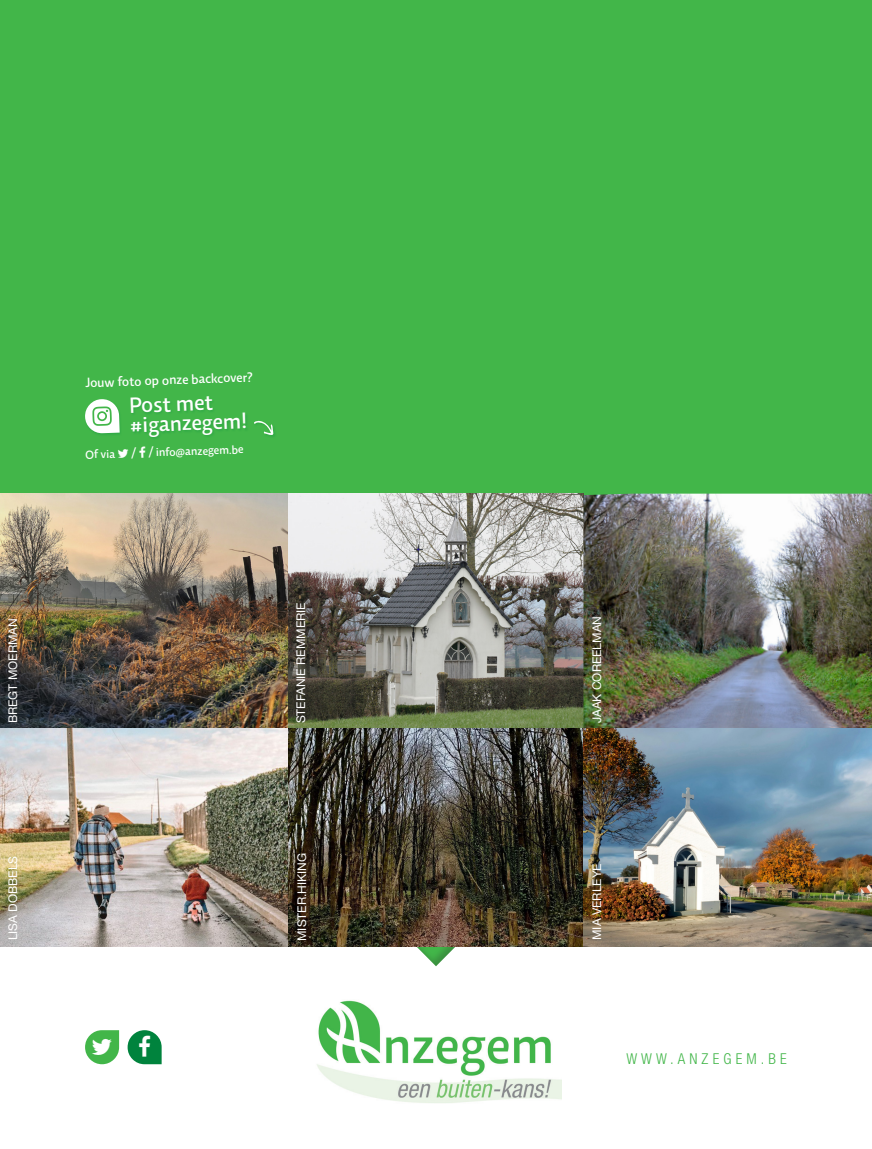
<style>
.page{position:relative;width:872px;height:1149px;background:#fff}
.page>*{position:absolute;margin:0;border:0;box-sizing:border-box;transform-origin:0 0}
.t1{font:500 22.5px "Relato Sans OT";color:#fff}
.t2{font:300 condensed 15px "Helvetica Neue LT Std";letter-spacing:.275em;color:#42b649}
.t3{font:500 13.5px "Relato Sans OT";color:#fff}
.t4{font:12px "Helvetica Neue LT Std";color:#fff}
.t5{font:500 12px "Relato Sans OT";color:#fff}
</style>
<div class="page">
<div style="left:0;top:0;width:872px;height:1148px;background:#42b649"></div>
<svg style="left:85px;top:399px;width:35px;height:34px"></svg>
<svg style="left:254px;top:420px;width:20px;height:15px"></svg>
<div style="left:0;top:946px;width:872px;height:202px;background:#fff"></div>
<img style="left:310px;top:999px;width:251px;height:105px">
<img style="left:0;top:493px;width:872px;height:235px">
<img style="left:0;top:728px;width:288px;height:218px">
<img style="left:288px;top:728px;width:584px;height:218px">
<svg style="left:85px;top:1029px;width:34px;height:34px"></svg>
<svg style="left:128px;top:1029px;width:34px;height:34px"></svg>
<p class="t3" style="left:85px;top:374px;width:169px;rotate:-2deg">Jouw foto op onze backcover?</p>
<p class="t1" style="left:129px;top:391px;width:85px;rotate:-2deg">Post met</p>
<p class="t1" style="left:130px;top:411px;width:119px;rotate:-2deg">#iganzegem!</p>
<p class="t5" style="left:85px;top:447px;width:31px;rotate:-2deg">Of via</p>
<p class="t5" style="left:132px;top:445px;width:113px;rotate:-2deg">/ / info@anzegem.be</p>
<p class="t4" style="left:6px;top:723px;width:107px;rotate:-90deg">BREGT MOERMAN</p>
<p class="t4" style="left:294px;top:723px;width:122px;rotate:-90deg">STEFANIE REMMERIE</p>
<p class="t4" style="left:590px;top:723px;width:109px;rotate:-90deg">JAAK COREELMAN</p>
<p class="t4" style="left:6px;top:940px;width:86px;rotate:-90deg">LISA DOBBELS</p>
<p class="t4" style="left:295px;top:940px;width:89px;rotate:-90deg">MISTER.HIKING</p>
<p class="t4" style="left:590px;top:939px;width:78px;rotate:-90deg">MIA VERLEYE</p>
<p class="t2" style="left:626px;top:1049px;width:162px">WWW.ANZEGEM.BE</p>
</div>
